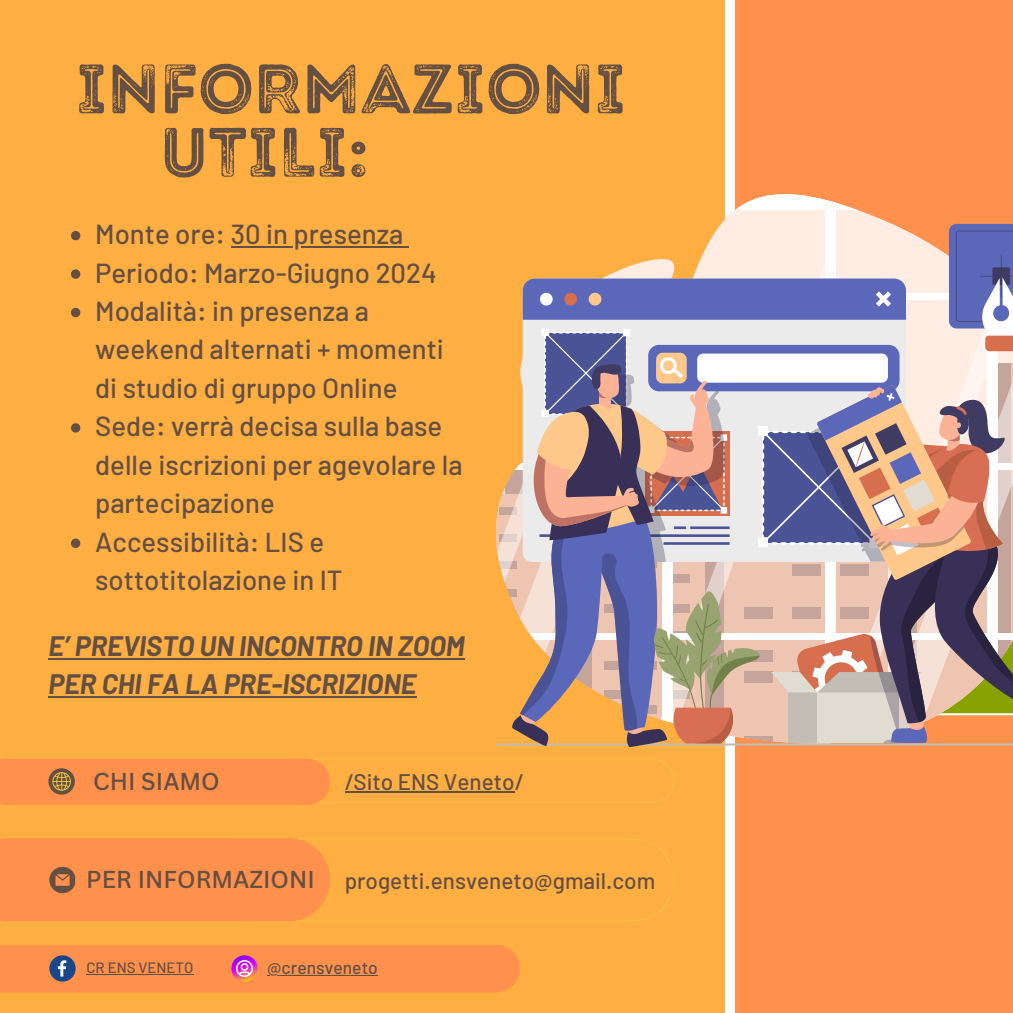
<style>
.page{position:relative;width:1013px;height:1013px;background:#fff}
.page>*{position:absolute;margin:0;border:0;box-sizing:border-box;transform-origin:0 0}
.t1{font:69.75px "Intro Rust G Base 2 Line";color:#644f43}
.t2{font:69.62px "Intro Rust G Base 2 Line";color:#644f43}
.t3{font:500 27.5px/38.5px "Barlow";color:#644f43}
.t4{font:italic 700 27.5px/38.5px "Barlow";color:#644f43}
.t5{font:500 23.75px "Canva Sans";color:#644f43}
.t6{font:500 22.5px "Barlow";color:#644f43}
.t7{font:500 17.5px "Barlow";color:#644f43}
.t8{font:500 15px "Barlow";color:#644f43}
</style>
<div class="page">
<div style="left:0;top:0;width:1012px;height:1012px;background:#ffae42"></div>
<div style="left:725px;top:0;width:287px;height:1012px;background:#ff914d"></div>
<svg style="left:0;top:759px;width:674px;height:46px"></svg>
<svg style="left:629px;top:142px;width:383px;height:616px;fill:#ff914d"></svg>
<div style="left:662px;top:196px;width:10px;height:548px;background:#ffae42"></div>
<svg style="left:629px;top:193px;width:195px;height:12px"></svg>
<svg style="left:629px;top:206px;width:195px;height:4px"></svg>
<svg style="left:827px;top:206px;width:185px;height:18px;background:#feac7a"></svg>
<svg style="left:987px;top:205px;width:11px;height:19px"></svg>
<div style="left:824px;top:193px;width:188px;height:12px;background:#ff914d"></div>
<svg style="left:835px;top:206px;width:177px;height:4px"></svg>
<svg style="left:496px;top:224px;width:517px;height:523px;background:#bca5a3"></svg>
<svg style="left:0;top:838px;width:674px;height:83px"></svg>
<div style="left:0;top:945px;width:520px;height:47px;background:#ff914d"></div>
<svg style="left:71px;top:231px;width:9px;height:9px"></svg>
<hr style="left:231px;top:246px;width:172px;height:2px;background:#644f43">
<svg style="left:403px;top:246px;width:6px;height:2px"></svg>
<svg style="left:71px;top:269px;width:9px;height:10px"></svg>
<svg style="left:71px;top:308px;width:9px;height:9px"></svg>
<svg style="left:71px;top:423px;width:9px;height:9px"></svg>
<svg style="left:71px;top:538px;width:9px;height:10px"></svg>
<hr style="left:48px;top:658px;width:417px;height:1px;background:#644f43">
<hr style="left:48px;top:696px;width:368px;height:2px;background:#644f43">
<hr style="left:345px;top:791px;width:169px;height:2px;background:#644f43">
<hr style="left:86px;top:974px;width:107px;height:1px;background:#644f43">
<hr style="left:267px;top:974px;width:111px;height:1px;background:#644f43">
<p class="t1" style="left:76px;top:47px;width:552px">INFORMAZIONI</p>
<p class="t2" style="left:160px;top:110px;width:211px">UTILI:</p>
<p class="t3" style="left:95px;top:214px;width:310px">Monte ore: 30 in presenza</p>
<p class="t3" style="left:95px;top:252px;width:343px">Periodo: Marzo-Giugno 2024</p>
<p class="t3" style="left:95px;top:291px;width:350px">Modalità: in presenza a weekend alternati + momenti di studio di gruppo Online</p>
<p class="t3" style="left:95px;top:406px;width:369px">Sede: verrà decisa sulla base delle iscrizioni per agevolare la partecipazione</p>
<p class="t3" style="left:95px;top:521px;width:249px">Accessibilità: LIS e sottotitolazione in IT</p>
<p class="t4" style="left:48px;top:625px;width:418px">E’ PREVISTO UN INCONTRO IN ZOOM<br>PER CHI FA LA PRE-ISCRIZIONE</p>
<p class="t5" style="left:93px;top:764px;width:128px">CHI SIAMO</p>
<p class="t5" style="left:86px;top:862px;width:230px">PER INFORMAZIONI</p>
<p class="t6" style="left:345px;top:767px;width:180px">/Sito ENS Veneto/</p>
<p class="t6" style="left:345px;top:866px;width:312px">progetti.ensveneto@gmail.com</p>
<p class="t8" style="left:86px;top:958px;width:109px">CR ENS VENETO</p>
<p class="t7" style="left:267px;top:956px;width:112px">@crensveneto</p>
</div>
